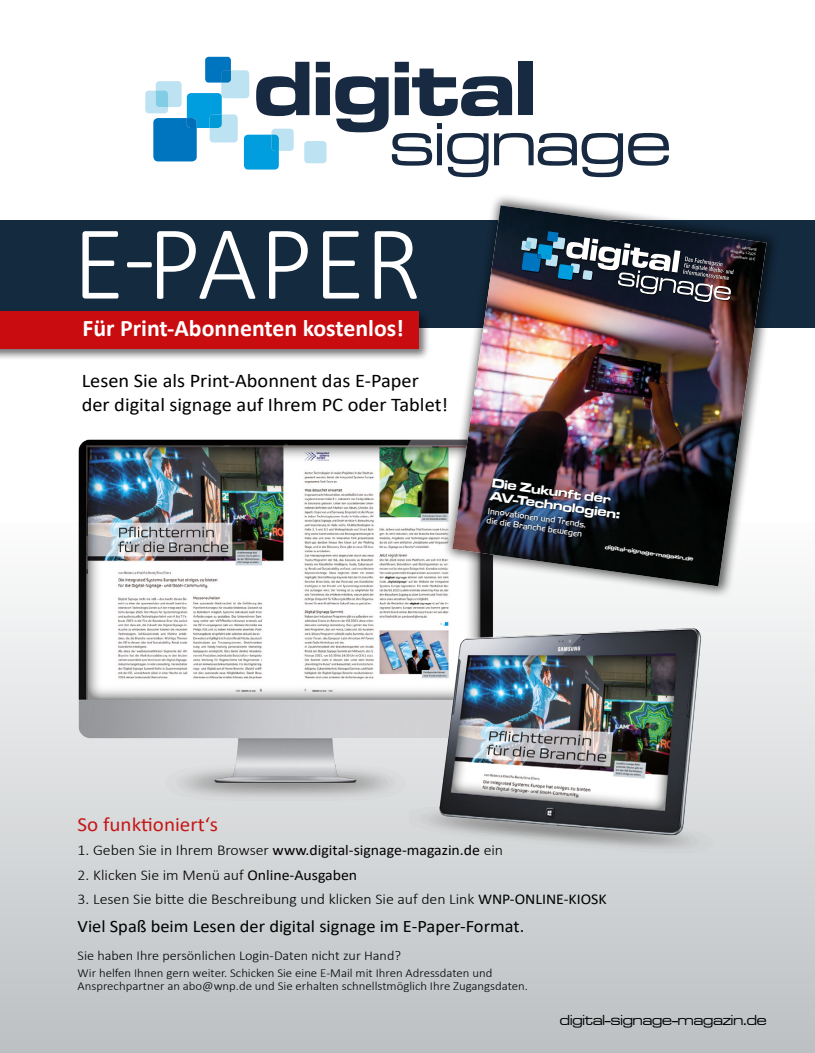
<style>
.page{position:relative;width:815px;height:1053px;background:#fff}
.page>*{position:absolute;margin:0;border:0;box-sizing:border-box;transform-origin:0 0}
.t1{font:300 106.5px "Calibri";letter-spacing:-.005em;color:#fff}
.t2{font:700 23.75px "Calibri";color:#fff}
.t3{font:20px "Calibri";color:#c51718;scale:1.05 1}
.t4{font:19.38px/23.8px "Calibri";color:#000;scale:1.05 1}
.t5{font:17.5px "Calibri";color:#000;scale:1.05 1}
.t6{font:300 15px "Calibri";color:#000;scale:1.05 1}
.t7{font:15px "Calibri";color:#000;scale:1.05 1}
.t8{font:15px "Microgramma D Medi Exte";color:#000}
.t9{font:300 13.5px "Calibri";color:#000;scale:1.05 1}
.t10{font:13.12px/13.5px "Microgramma D Bold Exte";color:#fff}
.t11{font:300 12.12px/13.5px "Calibri";color:#000;scale:1.05 1}
.t12{font:9px/9.9px "Handel Got D Ligh";color:#fff}
.t13{font:5.75px "Microgramma D Bold Exte";color:#fff}
.t14{font:3.75px/5px "Front Page";color:#fff;text-align:justify}
.s1{font-weight:300}
.s2{font-weight:400}
</style>
<div class="page">
<div style="left:0;top:220px;width:815px;height:107px;background:#142a3f"></div>
<div style="left:0;top:521px;width:815px;height:531px;background:linear-gradient(to bottom,#fcfdfd,#bcc0c3)"></div>
<div style="left:0;top:309px;width:430px;height:52px;background:#000;opacity:.55"></div>
<div style="left:0;top:311px;width:418px;height:37px;background:#c90c0f"></div>
<img style="left:66px;top:439px;width:441px;height:370px">
<img style="left:409px;top:612px;width:314px;height:264px">
<svg style="left:256px;top:62px;width:53px;height:54px"></svg>
<svg style="left:316px;top:62px;width:353px;height:115px"></svg>
<div style="left:156px;top:81px;width:26px;height:26px;background:#bde3f2;border-radius:4px"></div>
<div style="left:221px;top:70px;width:28px;height:28px;background:#bde3f2;border-radius:4px"></div>
<div style="left:210px;top:114px;width:28px;height:28px;background:#bde3f2;border-radius:4px"></div>
<div style="left:271px;top:129px;width:23px;height:22px;background:#bde3f2;border-radius:4px"></div>
<div style="left:304px;top:141px;width:22px;height:22px;background:#bde3f2;border-radius:4px"></div>
<svg style="left:145px;top:91px;width:77px;height:70px"></svg>
<svg style="left:244px;top:135px;width:35px;height:34px"></svg>
<svg style="left:205px;top:57px;width:26px;height:26px"></svg>
<div style="left:442px;top:193px;width:339px;height:405px;background:#000;opacity:.6"></div>
<img style="left:452px;top:205px;width:314px;height:381px">
<img style="left:464px;top:313px;width:22px;height:138px">
<svg style="left:452px;top:492px;width:9px;height:43px"></svg>
<img style="left:518px;top:229px;width:239px;height:78px">
<svg style="left:485px;top:477px;width:209px;height:86px;background:#161922"></svg>
<h1 class="t1" style="left:73px;top:197px;width:350px">E-PAPER</h1>
<h2 class="t2" style="left:83px;top:311px;width:323px">Für Print-Abonnenten kostenlos!</h2>
<h3 class="t4" style="left:82px;top:368px;width:351px">Lesen Sie als Print-Abonnent das E-Paper der digital signage auf Ihrem PC oder Tablet!</h3>
<p class="t14" style="left:732px;top:243px;width:27px;text-indent:5px;rotate:8deg">19. Jahrgang Ausgabe 1.2025<br>Einzelpreis 10 €</p>
<p class="t10" style="left:493px;top:475px;width:133px;rotate:8deg">Die Zukunft der<br>AV-Technologien:</p>
<p class="t12" style="left:489px;top:506px;width:101px;rotate:8deg">Innovationen und Trends, die die Branche bewegen</p>
<p class="t13" style="left:606px;top:542px;width:91px;rotate:8deg">digital-signage-magazin.de</p>
<h3 class="t3" style="left:78px;top:810px;width:135px">So funktioniert‘s</h3>
<p class="t7" style="left:78px;top:839px;width:407px"><span class="s1">1. Geben Sie in Ihrem Browser</span> www.digital-signage-magazin.de <span class="s1">ein</span></p>
<p class="t6" style="left:78px;top:865px;width:268px">2. Klicken Sie im Menü auf <span class="s2">Online-Ausgaben</span></p>
<p class="t6" style="left:78px;top:889px;width:505px">3. Lesen Sie bitte die Beschreibung und klicken Sie auf den Link <span class="s2">WNP-ONLINE-KIOSK</span></p>
<h3 class="t5" style="left:78px;top:913px;width:427px">Viel Spaß beim Lesen der digital signage im E-Paper-Format.</h3>
<p class="t9" style="left:78px;top:947px;width:309px">Sie haben Ihre persönlichen Login-Daten nicht zur Hand?</p>
<p class="t11" style="left:78px;top:965px;width:430px">Wir helfen Ihnen gern weiter. Schicken Sie eine E-Mail mit Ihren Adressdaten und<br>Ansprechpartner an abo@wnp.de und Sie erhalten schnellstmöglich Ihre Zugangsdaten.</p>
<p class="t8" style="left:560px;top:1010px;width:208px">digital-signage-magazin.de</p>
</div>
